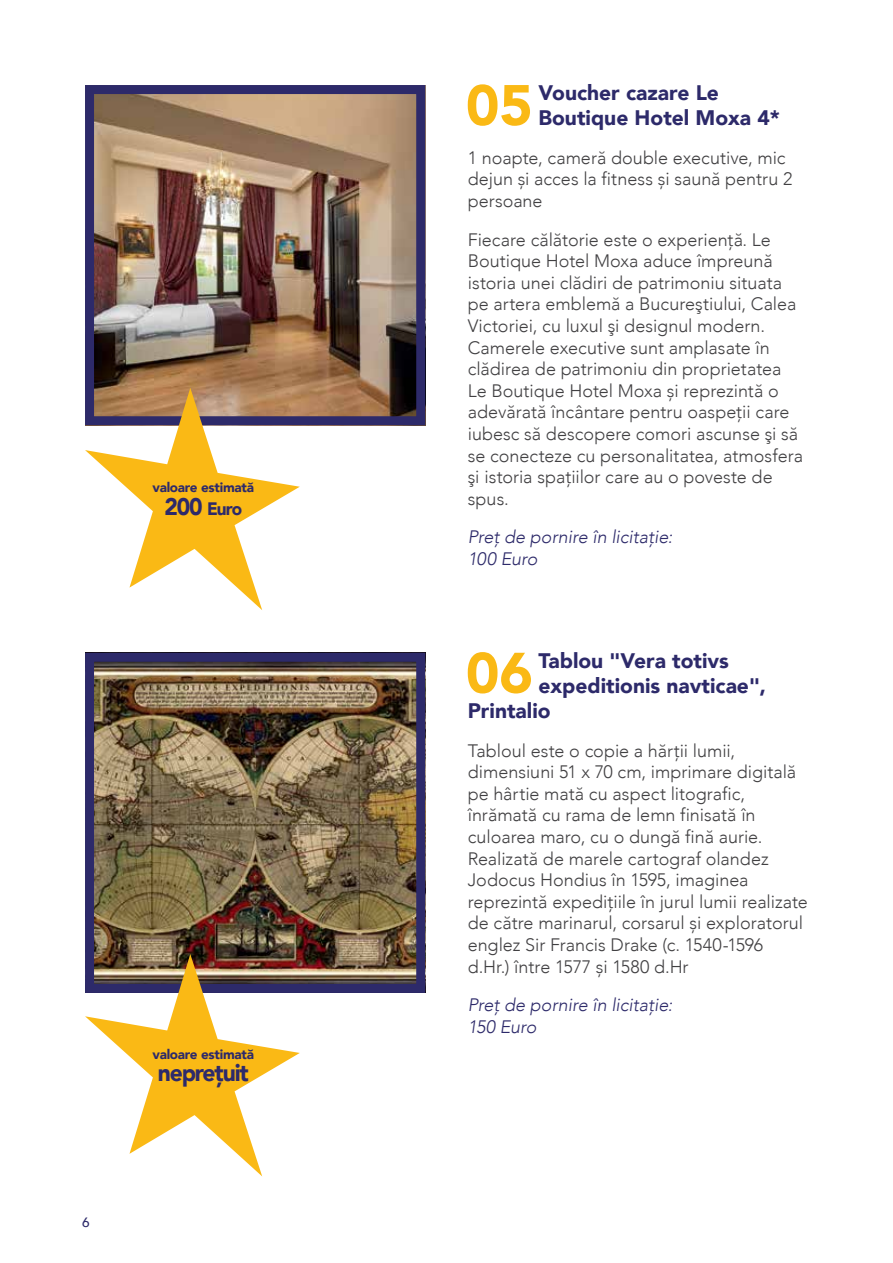
<style>
.page{position:relative;width:893px;height:1263px;background:#fff}
.page>*{position:absolute;margin:0;border:0;box-sizing:border-box;transform-origin:0 0}
.t1{font:900 56.55px "Avenir";color:#fab915}
.t2{font:900 24px "Avenir";letter-spacing:-.05em;color:#2d2a6a;scale:.95 1}
.t3{font:900 21px/25.2px "Avenir";color:#2d2a6a}
.t4{font:300 18px/21.6px "Avenir";color:#414042}
.t5{font:italic 300 18px/21.6px "Avenir";letter-spacing:-.005em;color:#2d2a6a}
.t6{font:900 18px "Avenir";color:#2d2a6a;scale:.95 1}
.t7{font:900 13.5px "Avenir";letter-spacing:-.02em;color:#2d2a6a}
.t8{font:500 13.5px "Avenir";color:#2d2a6a}
.s1{font-size:24px}
</style>
<div class="page">
<img style="left:95px;top:95px;width:320px;height:320px">
<div style="left:85px;top:85px;width:340px;height:340px;border:9px solid #2d2a6a"></div>
<svg style="left:85px;top:388px;width:215px;height:222px"></svg>
<img style="left:95px;top:663px;width:320px;height:320px">
<div style="left:85px;top:653px;width:340px;height:340px;border:9px solid #2d2a6a"></div>
<svg style="left:85px;top:954px;width:215px;height:222px"></svg>
<p class="t7" style="left:153px;top:476px;width:103px">valoare estimată</p>
<p class="t6" style="left:164px;top:493px;width:83px"><span class="s1">200</span> Euro</p>
<p class="t8" style="left:82px;top:1211px;width:9px">6</p>
<p class="t7" style="left:153px;top:1042px;width:103px">valoare estimată</p>
<h2 class="t2" style="left:158px;top:1052px;width:97px">neprețuit</h2>
<h1 class="t1" style="left:466px;top:57px;width:69px">05</h1>
<p class="t3" style="left:539px;top:79px;width:243px">Voucher cazare Le<br>Boutique Hotel Moxa 4*</p>
<p class="t4" style="left:468px;top:147px;width:326px">1 noapte, cameră double executive, mic dejun și acces la fitness și saună pentru 2 persoane</p>
<p class="t4" style="left:468px;top:229px;width:337px">Fiecare călătorie este o experienţă. Le Boutique Hotel Moxa aduce împreună istoria unei clădiri de patrimoniu situata pe artera emblemă a Bucureştiului, Calea Victoriei, cu luxul şi designul modern.<br>Camerele executive sunt amplasate în clădirea de patrimoniu din proprietatea Le Boutique Hotel Moxa și reprezintă o adevărată încântare pentru oaspeţii care iubesc să descopere comori ascunse şi să se conecteze cu personalitatea, atmosfera şi istoria spaţiilor care au o poveste de spus.</p>
<p class="t5" style="left:468px;top:526px;width:206px">Preț de pornire în licitație:<br>100 Euro</p>
<h1 class="t1" style="left:466px;top:625px;width:69px">06</h1>
<p class="t3" style="left:539px;top:647px;width:192px">Tablou "Vera totivs</p>
<p class="t3" style="left:539px;top:672px;width:229px">expeditionis navticae",</p>
<p class="t3" style="left:468px;top:697px;width:84px">Printalio</p>
<p class="t4" style="left:468px;top:740px;width:342px">Tabloul este o copie a hărții lumii, dimensiuni 51 x 70 cm, imprimare digitală pe hârtie mată cu aspect litografic, înrămată cu rama de lemn finisată în culoarea maro, cu o dungă fină aurie.<br>Realizată de marele cartograf olandez Jodocus Hondius în 1595, imaginea reprezintă expedițiile în jurul lumii realizate de către marinarul, corsarul și exploratorul englez Sir Francis Drake (c. 1540-1596 d.Hr.) între 1577 și 1580 d.Hr</p>
<p class="t5" style="left:468px;top:994px;width:206px">Preț de pornire în licitație:<br>150 Euro</p>
</div>
